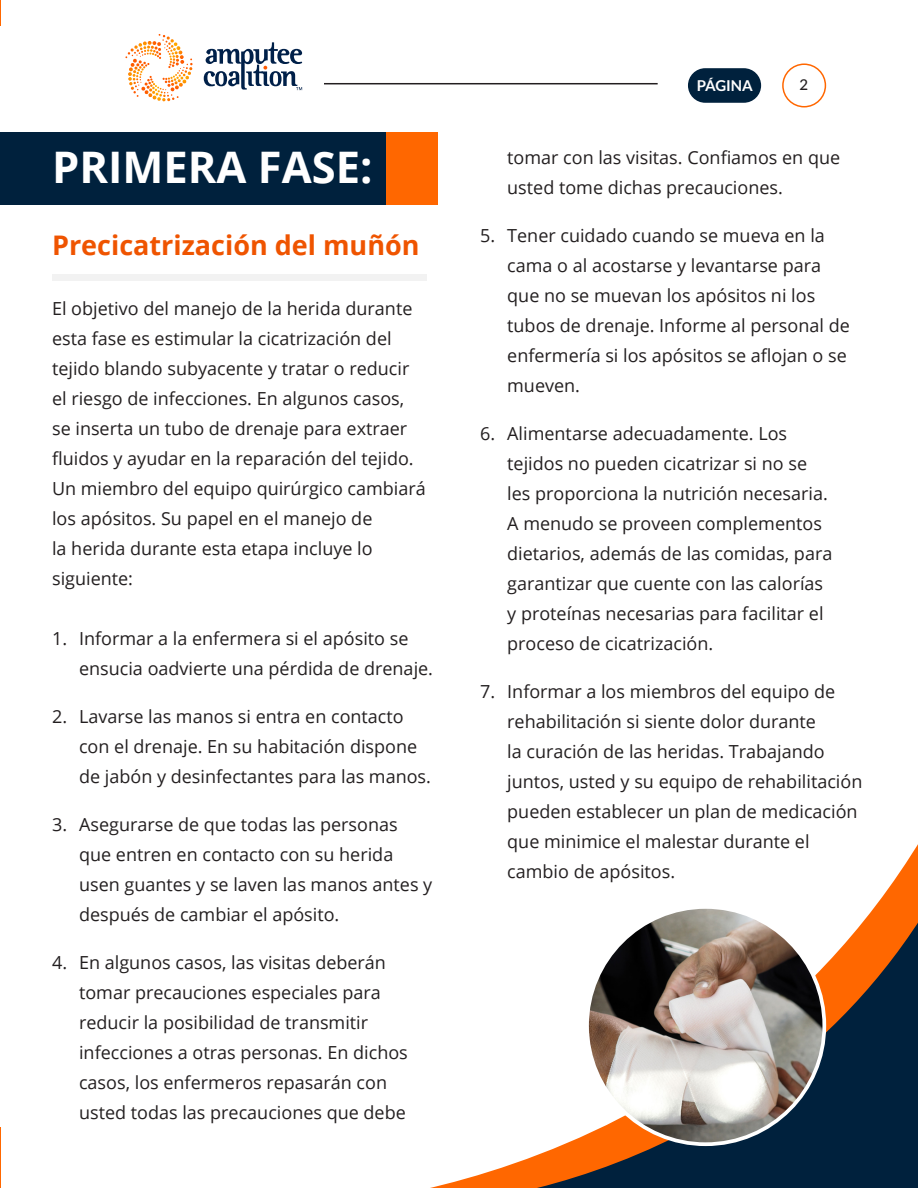
<style>
.page{position:relative;width:918px;height:1188px;background:#fff}
.page>*{position:absolute;margin:0;border:0;box-sizing:border-box;transform-origin:0 0}
.Heading_01{font:700 43.5px "Open Sans";color:#fff}
.t1{font:700 27px "Open Sans";color:#ef5400}
.t2{font:18px/30px "Open Sans";color:#231f20}
.t3{font:700 15px "Lato";color:#fff}
.t4{font:500 15px "Lato";color:#231f20}
</style>
<div class="page">
<svg style="left:0;top:0;width:1px;height:26px"></svg>
<svg style="left:430px;top:844px;width:488px;height:344px"></svg>
<div style="left:0;top:133px;width:408px;height:72px;background:#00213d"></div>
<div style="left:387px;top:133px;width:51px;height:72px;background:#ff6700"></div>
<div style="left:52px;top:274px;width:375px;height:7px;background:#f2f2f2"></div>
<hr style="left:0;top:1128px;width:1px;height:60px;background:#ff6700">
<svg style="left:125px;top:34px;width:68px;height:68px"></svg>
<svg style="left:204px;top:42px;width:98px;height:48px"></svg>
<img style="left:587px;top:907px;width:237px;height:237px;border-radius:119px">
<div style="left:688px;top:68px;width:73px;height:35px;background:#00213d;border-radius:17px"></div>
<div style="left:782px;top:63px;width:44px;height:44px;border:2px solid #ff6700;border-radius:50%"></div>
<hr style="left:324px;top:83px;width:334px;height:1px;background:#231f20">
<p class="Heading_01" style="left:52px;top:137px;width:322px">PRIMERA FASE:</p>
<p class="t1" style="left:52px;top:227px;width:369px">Precicatrización del muñón</p>
<p class="t2" style="left:52px;top:293px;width:375px">El objetivo del manejo de la herida durante esta fase es estimular la cicatrización del tejido blando subyacente y tratar o reducir el riesgo de infecciones. En algunos casos, se inserta un tubo de drenaje para extraer fluidos y ayudar en la reparación del tejido.<br>Un miembro del equipo quirúrgico cambiará los apósitos. Su papel en el manejo de<br>la herida durante esta etapa incluye lo siguiente:</p>
<p class="t2" style="left:79px;top:623px;width:356px;text-indent:-27px">1. Informar a la enfermera si el apósito se ensucia oadvierte una pérdida de drenaje.</p>
<p class="t2" style="left:79px;top:701px;width:353px;text-indent:-27px">2. Lavarse las manos si entra en contacto con el drenaje. En su habitación dispone de jabón y desinfectantes para las manos.</p>
<p class="t2" style="left:79px;top:809px;width:355px;text-indent:-27px">3. Asegurarse de que todas las personas que entren en contacto con su herida usen guantes y se laven las manos antes y después de cambiar el apósito.</p>
<p class="t2" style="left:79px;top:947px;width:330px;text-indent:-27px">4. En algunos casos, las visitas deberán tomar precauciones especiales para reducir la posibilidad de transmitir infecciones a otras personas. En dichos casos, los enfermeros repasarán con usted todas las precauciones que debe</p>
<p class="t3" style="left:697px;top:77px;width:58px">PÁGINA</p>
<p class="t4" style="left:800px;top:74px;width:10px">2</p>
<p class="t2" style="left:507px;top:142px;width:334px">tomar con las visitas. Confiamos en que usted tome dichas precauciones.</p>
<p class="t2" style="left:507px;top:220px;width:344px;text-indent:-27px">5. Tener cuidado cuando se mueva en la cama o al acostarse y levantarse para que no se muevan los apósitos ni los tubos de drenaje. Informe al personal de enfermería si los apósitos se aflojan o se mueven.</p>
<p class="t2" style="left:507px;top:418px;width:327px;text-indent:-27px">6. Alimentarse adecuadamente. Los tejidos no pueden cicatrizar si no se les proporciona la nutrición necesaria.<br>A menudo se proveen complementos dietarios, además de las comidas, para garantizar que cuente con las calorías y proteínas necesarias para facilitar el proceso de cicatrización.</p>
<p class="t2" style="left:507px;top:676px;width:357px;text-indent:-27px">7. Informar a los miembros del equipo de rehabilitación si siente dolor durante<br>la curación de las heridas. Trabajando juntos, usted y su equipo de rehabilitación pueden establecer un plan de medicación que minimice el malestar durante el cambio de apósitos.</p>
</div>
